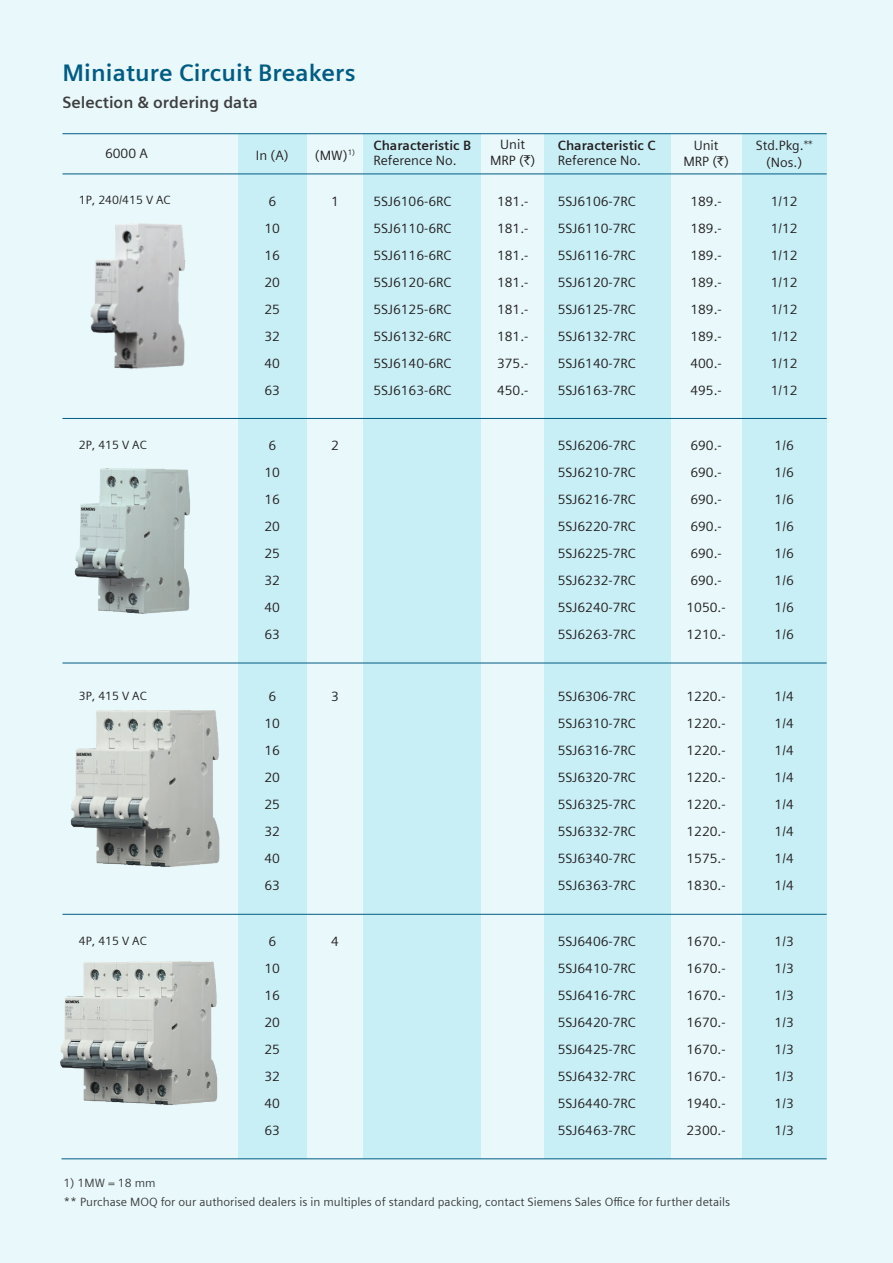
<style>
.page{position:relative;width:893px;height:1263px;background:#e8f8fb}
.page>*{position:absolute;margin:0;border:0;box-sizing:border-box;transform-origin:0 0}
.t1{font:700 24px "Siemens Sans";letter-spacing:.005em;color:#015c83}
.t2{font:700 16.5px "Siemens Sans";color:#3e3e3f}
.t3{font:13.5px/27px "Siemens Sans";color:#231f20;text-align:justify}
.t4{font:700 13.5px "Siemens Sans";color:#231f20}
.t5{font:12px/19.5px "Siemens Sans";color:#3e3e3f}
.t6{font:12px "Siemens Sans";color:#231f20}
.s1{font-family:"Rupee Foradian"}
</style>
<div class="page">
<div style="left:544px;top:134px;width:126px;height:40px;background:#c9eff6"></div>
<div style="left:742px;top:134px;width:85px;height:40px;background:#c9eff6"></div>
<div style="left:238px;top:134px;width:69px;height:40px;background:#c9eff6"></div>
<div style="left:238px;top:174px;width:69px;height:985px;background:#c9eff6"></div>
<div style="left:363px;top:134px;width:118px;height:40px;background:#c9eff6"></div>
<div style="left:363px;top:174px;width:118px;height:985px;background:#c9eff6"></div>
<div style="left:544px;top:174px;width:126px;height:985px;background:#c9eff6"></div>
<div style="left:742px;top:174px;width:85px;height:985px;background:#c9eff6"></div>
<hr style="left:62px;top:133px;width:765px;height:1px;background:#015c83">
<hr style="left:62px;top:174px;width:765px;height:1px;background:#015c83">
<hr style="left:62px;top:418px;width:765px;height:1px;background:#015c83">
<hr style="left:62px;top:663px;width:765px;height:1px;background:#015c83">
<hr style="left:62px;top:914px;width:765px;height:1px;background:#015c83">
<hr style="left:62px;top:1158px;width:765px;height:1px;background:#015c83">
<img style="left:60px;top:961px;width:158px;height:144px">
<img style="left:70px;top:710px;width:150px;height:157px">
<img style="left:74px;top:468px;width:116px;height:146px">
<img style="left:90px;top:223px;width:95px;height:146px">
<h1 class="t1" style="left:62px;top:54px;width:295px">Miniature Circuit Breakers</h1>
<p class="t2" style="left:62px;top:90px;width:197px">Selection &amp; ordering data</p>
<p class="t3" style="left:105px;top:139px;width:44px">6000 A</p>
<p class="t3" style="left:256px;top:141px;width:34px">In (A)</p>
<p class="t3" style="left:315px;top:141px;width:42px">(MW)<sup>1)</sup></p>
<p class="t3" style="left:490px;top:135px;width:47px;line-height:16.2px;text-align:center">Unit<br>MRP (<span class="s1">`</span>)</p>
<p class="t3" style="left:683px;top:136px;width:47px;line-height:16.2px;text-align:center">Unit<br>MRP (<span class="s1">`</span>)</p>
<p class="t4" style="left:373px;top:135px;width:99px">Characteristic B</p>
<p class="t3" style="left:373px;top:146px;width:85px">Reference No.</p>
<p class="t4" style="left:558px;top:135px;width:99px">Characteristic C</p>
<p class="t3" style="left:558px;top:146px;width:85px">Reference No.</p>
<p class="t3" style="left:756px;top:137px;width:59px;line-height:16.2px;text-align:center">Std.Pkg.<sup>** </sup>(Nos.)</p>
<p class="t6" style="left:79px;top:191px;width:93px">1P, 240/415 V AC</p>
<p class="t3" style="left:264px;top:186px;width:17px;text-align:left">6<br>10<br>16<br>20<br>25<br>32<br>40<br>63</p>
<p class="t3" style="left:331px;top:186px;width:9px">1</p>
<p class="t3" style="left:373px;top:186px;width:79px">5SJ6106-6RC 5SJ6110-6RC 5SJ6116-6RC 5SJ6120-6RC 5SJ6125-6RC 5SJ6132-6RC 5SJ6140-6RC 5SJ6163-6RC</p>
<p class="t3" style="left:497px;top:186px;width:33px">181.- 181.- 181.- 181.- 181.- 181.- 375.- 450.-</p>
<p class="t3" style="left:690px;top:186px;width:33px">189.- 189.- 189.- 189.- 189.- 189.- 400.- 495.-</p>
<p class="t3" style="left:771px;top:186px;width:28px">1/12<br>1/12<br>1/12<br>1/12<br>1/12<br>1/12<br>1/12<br>1/12</p>
<p class="t3" style="left:558px;top:186px;width:79px">5SJ6106-7RC 5SJ6110-7RC 5SJ6116-7RC 5SJ6120-7RC 5SJ6125-7RC 5SJ6132-7RC 5SJ6140-7RC 5SJ6163-7RC</p>
<p class="t6" style="left:79px;top:436px;width:69px">2P, 415 V AC</p>
<p class="t3" style="left:264px;top:431px;width:17px;text-align:left">6<br>10<br>16<br>20<br>25<br>32<br>40<br>63</p>
<p class="t3" style="left:331px;top:431px;width:9px">2</p>
<p class="t3" style="left:558px;top:431px;width:79px">5SJ6206-7RC 5SJ6210-7RC 5SJ6216-7RC 5SJ6220-7RC 5SJ6225-7RC 5SJ6232-7RC 5SJ6240-7RC 5SJ6263-7RC</p>
<p class="t6" style="left:79px;top:687px;width:69px">3P, 415 V AC</p>
<p class="t3" style="left:264px;top:682px;width:17px;text-align:left">6<br>10<br>16<br>20<br>25<br>32<br>40<br>63</p>
<p class="t3" style="left:331px;top:682px;width:9px">3</p>
<p class="t3" style="left:558px;top:682px;width:79px">5SJ6306-7RC 5SJ6310-7RC 5SJ6316-7RC 5SJ6320-7RC 5SJ6325-7RC 5SJ6332-7RC 5SJ6340-7RC 5SJ6363-7RC</p>
<p class="t6" style="left:79px;top:931px;width:69px">4P, 415 V AC</p>
<p class="t3" style="left:264px;top:927px;width:17px;text-align:left">6<br>10<br>16<br>20<br>25<br>32<br>40<br>63</p>
<p class="t3" style="left:331px;top:927px;width:9px">4</p>
<p class="t3" style="left:558px;top:927px;width:79px">5SJ6406-7RC 5SJ6410-7RC 5SJ6416-7RC 5SJ6420-7RC 5SJ6425-7RC 5SJ6432-7RC 5SJ6440-7RC 5SJ6463-7RC</p>
<p class="t3" style="left:686px;top:431px;width:41px;text-align:left">690.-<br>690.-<br>690.-<br>690.-<br>690.-<br>690.-<br>1050.-<br>1210.-</p>
<p class="t3" style="left:775px;top:431px;width:21px">1/6<br>1/6<br>1/6<br>1/6<br>1/6<br>1/6<br>1/6<br>1/6</p>
<p class="t3" style="left:686px;top:682px;width:41px">1220.- 1220.- 1220.- 1220.- 1220.- 1220.- 1575.- 1830.-</p>
<p class="t3" style="left:686px;top:927px;width:41px">1670.- 1670.- 1670.- 1670.- 1670.- 1670.- 1940.- 2300.-</p>
<p class="t3" style="left:775px;top:682px;width:21px">1/4<br>1/4<br>1/4<br>1/4<br>1/4<br>1/4<br>1/4<br>1/4</p>
<p class="t3" style="left:775px;top:927px;width:21px">1/3<br>1/3<br>1/3<br>1/3<br>1/3<br>1/3<br>1/3<br>1/3</p>
<p class="t5" style="left:63px;top:1172px;width:668px">1) 1MW = 18 mm<br>** Purchase MOQ for our authorised dealers is in multiples of standard packing, contact Siemens Sales Office for further details</p>
</div>
